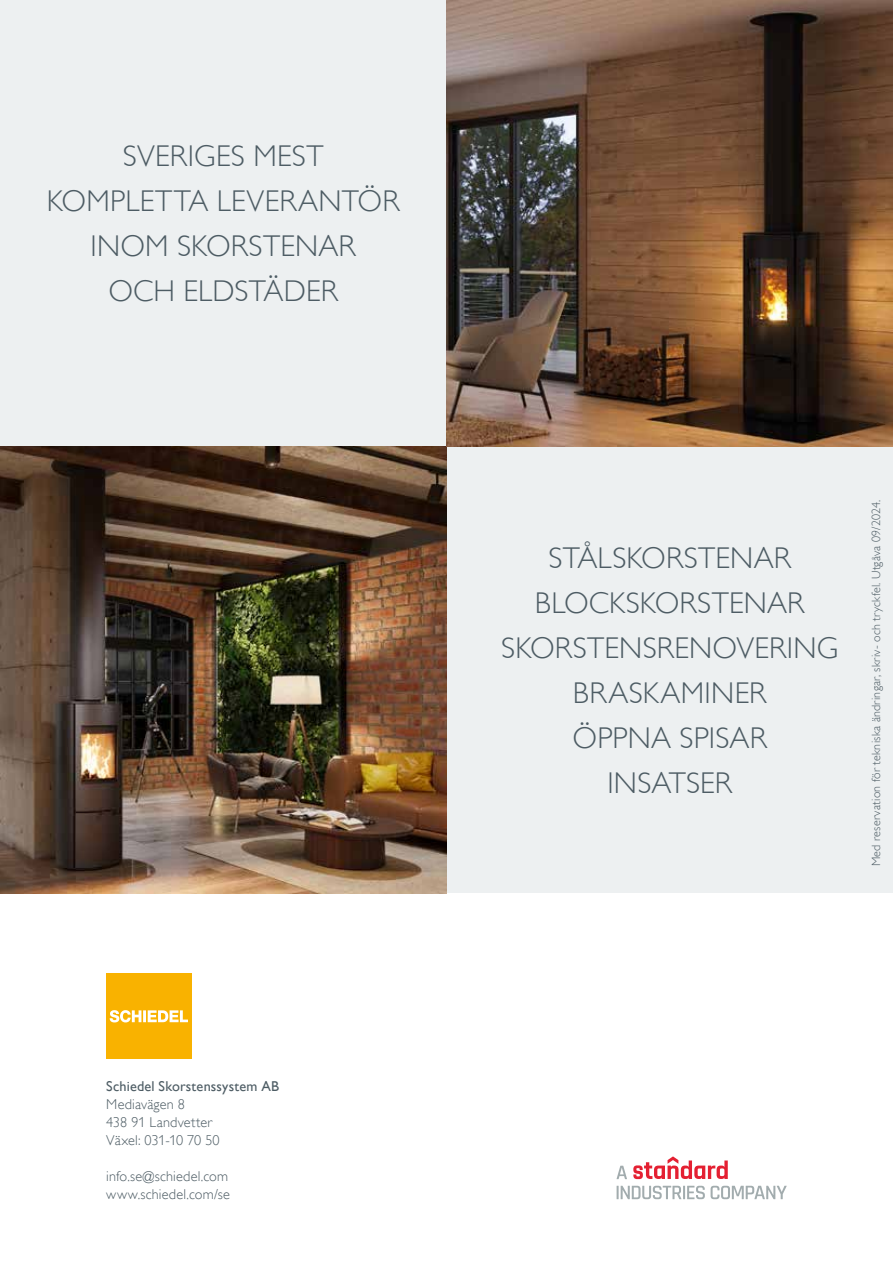
<style>
.page{position:relative;width:893px;height:1263px;background:#fff}
.page>*{position:absolute;margin:0;border:0;box-sizing:border-box;transform-origin:0 0}
.t1{font:300 30px/45px "Gill Alt One";letter-spacing:.005em;color:#4d5c64;text-align:center}
.t2{font:300 14.25px/18px "Gill Alt One";letter-spacing:.01em;color:#4d5c64}
.t3{font:14.25px "Gill Alt One";letter-spacing:.015em;color:#4d5c64}
.t4{font:300 12px "Gill Alt One";letter-spacing:.02em;color:#4d5c64}
</style>
<div class="page">
<div style="left:0;top:0;width:446px;height:446px;background:#edf0f1"></div>
<div style="left:446px;top:446px;width:447px;height:447px;background:#edf0f1"></div>
<img style="left:0;top:446px;width:446px;height:447px">
<img style="left:446px;top:0;width:447px;height:446px">
<svg style="left:617px;top:1186px;width:170px;height:13px"></svg>
<svg style="left:617px;top:1166px;width:10px;height:13px"></svg>
<svg style="left:633px;top:1156px;width:95px;height:23px"></svg>
<div style="left:106px;top:974px;width:85px;height:85px;background:#f9b200"></div>
<svg style="left:110px;top:1010px;width:78px;height:12px"></svg>
<p class="t1" style="left:47px;top:136px;width:354px">SVERIGES MEST<br>KOMPLETTA LEVERANTÖR<br>INOM SKORSTENAR<br>OCH ELDSTÄDER</p>
<p class="t3" style="left:106px;top:1080px;width:174px">Schiedel Skorstenssystem AB</p>
<p class="t2" style="left:106px;top:1096px;width:115px">Mediavägen 8<br>438 91 Landvetter<br>Växel: 031-10 70 50</p>
<p class="t2" style="left:106px;top:1168px;width:125px">info.se@schiedel.com www.schiedel.com/se</p>
<p class="t1" style="left:501px;top:537px;width:338px">STÅLSKORSTENAR<br>BLOCKSKORSTENAR<br>SKORSTENS RENOVERING<br>BRASKAMINER<br>ÖPPNA SPISAR<br>INSATSER</p>
<p class="t4" style="left:871px;top:866px;width:368px;rotate:-90deg">Med reservation för tekniska ändringar, skriv- och tryckfel. Utgåva 09/2024.</p>
</div>
